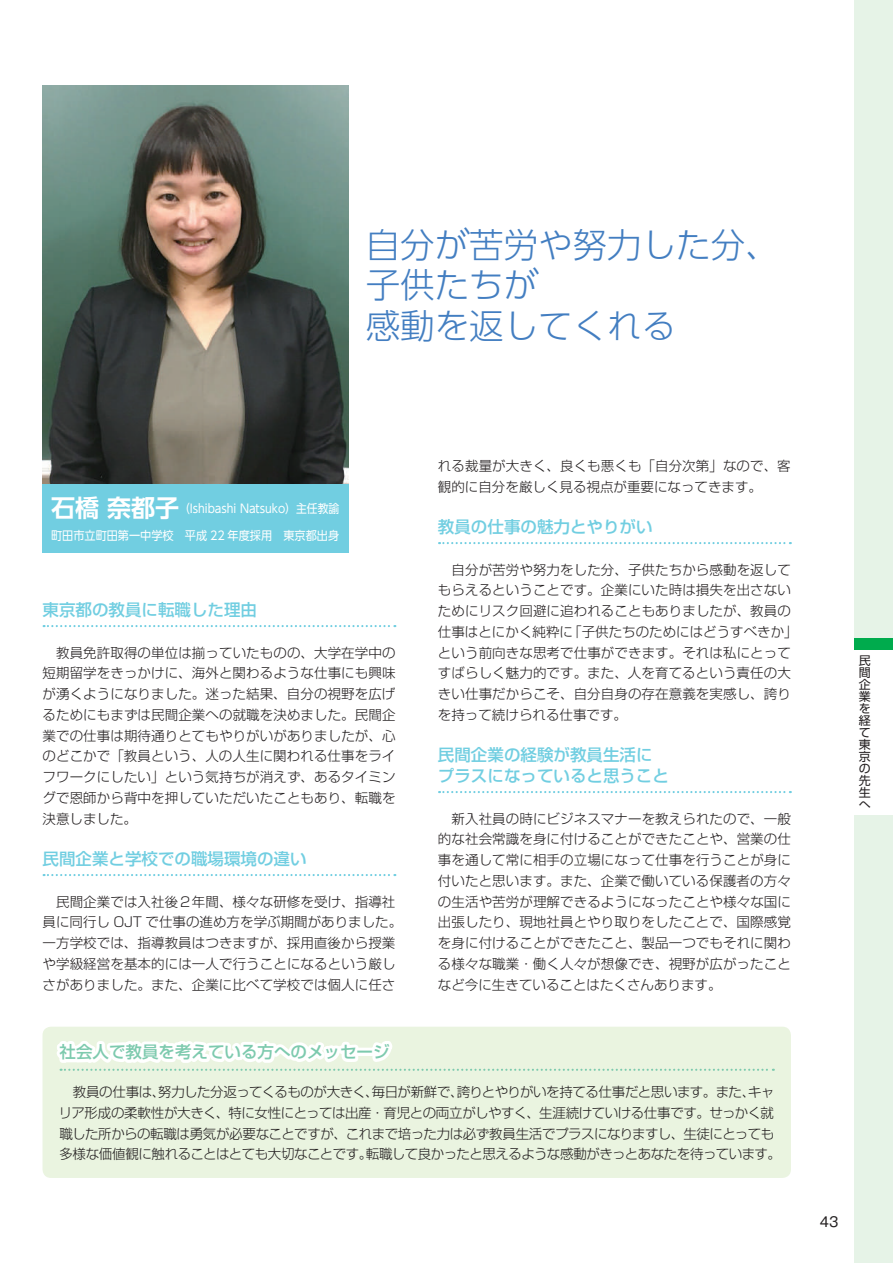
<style>
.page{position:relative;width:893px;height:1263px;background:#fff}
.page>*{position:absolute;margin:0;border:0;box-sizing:border-box;transform-origin:0 0}
.t1{font:300 34.5px/40.5px "UD Shin Go Pro";color:#437ec1}
.t2{font:500 16.5px/20.7px "Shin Go Pro";color:#71cee1}
.t3{font:500 16.5px "Shin Go Pro";color:#7dcaae}
.t4{font:300 13.5px/20.7px "Shin Go Pro";color:#231f20}
.t5{font:300 13.5px/20.7px "Shin Go Pro";letter-spacing:-.035em;color:#231f20}
.t6{font:13.5px "Gothic MB101 Pro";color:#231f20}
.t7{font:12px "UD Shin Go Pro";color:#fff;scale:.9 1}
.t8{font:12px "UD Shin Go Pro";color:#fff;scale:.93 1}
.t9{font:12px/12px "UD Shin Go Pro";color:#231f20;text-align:justify}
.s1{font-family:"UD Shin Go Pro De";font-weight:700;font-size:24px}
</style>
<div class="page">
<svg style="left:44px;top:625px;width:351px;height:2px"></svg>
<svg style="left:44px;top:874px;width:351px;height:2px"></svg>
<div style="left:43px;top:1027px;width:748px;height:151px;background:#eaf4e0;border-radius:9px"></div>
<svg style="left:57px;top:1041px;width:717px;height:30px"></svg>
<svg style="left:439px;top:542px;width:352px;height:2px"></svg>
<svg style="left:439px;top:791px;width:352px;height:2px"></svg>
<img style="left:43px;top:85px;width:306px;height:400px">
<div style="left:855px;top:0;width:38px;height:1263px;background:#e6f3e7"></div>
<div style="left:855px;top:638px;width:38px;height:13px;background:#00ab4d"></div>
<div style="left:855px;top:651px;width:38px;height:164px;background:#fff"></div>
<div style="left:43px;top:485px;width:306px;height:68px;background:#71cee1"></div>
<h1 class="t1" style="left:366px;top:223px;width:415px">自分が苦労や努力した分、子供たちが<br>感動を返してくれる</h1>
<p class="t7" style="left:51px;top:499px;width:322px"><span class="s1">石橋 奈都子</span>（Ishibashi Natsuko）主任教諭</p>
<p class="t8" style="left:51px;top:526px;width:311px">町田市立町田第一中学校　平成 22 年度採用　東京都出身</p>
<p class="t2" style="left:43px;top:597px;width:216px">東京都の教員に転職した理由</p>
<p class="t4" style="left:43px;top:640px;width:354px;text-align:justify">　教員免許取得の単位は揃っていたものの、大学在学中の短期留学をきっかけに、海外と関わるような仕事にも興味が湧くようになりました。迷った結果、自分の視野を広げるためにもまずは民間企業への就職を決めました。民間企業での仕事は期待通りとてもやりがいがありましたが、心のどこかで「教員という、人の人生に関われる仕事をライフワークにしたい」という気持ちが消えず、あるタイミングで恩師から背中を押していただいたこともあり、転職を決意しました。</p>
<p class="t2" style="left:43px;top:846px;width:265px">民間企業と学校での職場環境の違い</p>
<p class="t4" style="left:43px;top:889px;width:361px">　民間企業では入社後２年間、様々な研修を受け、指導社員に同行し OJT で仕事の進め方を学ぶ期間がありました。一方学校では、指導教員はつきますが、採用直後から授業や学級経営を基本的には一人で行うことになるという厳しさがありました。また、企業に比べて学校では個人に任さ</p>
<p class="t4" style="left:438px;top:454px;width:354px">れる裁量が大きく、良くも悪くも「自分次第」なので、客観的に自分を厳しく見る視点が重要になってきます。</p>
<p class="t2" style="left:438px;top:514px;width:216px">教員の仕事の魅力とやりがい</p>
<p class="t4" style="left:438px;top:557px;width:361px">　自分が苦労や努力をした分、子供たちから感動を返してもらえるということです。企業にいた時は損失を出さないためにリスク回避に追われることもありましたが、教員の仕事はとにかく純粋に「子供たちのためにはどうすべきか」という前向きな思考で仕事ができます。それは私にとってすばらしく魅力的です。また、人を育てるという責任の大きい仕事だからこそ、自分自身の存在意義を実感し、誇りを持って続けられる仕事です。</p>
<p class="t2" style="left:438px;top:742px;width:232px">民間企業の経験が教員生活にプラスになっていると思うこと</p>
<p class="t4" style="left:438px;top:806px;width:355px;text-align:justify">　新入社員の時にビジネスマナーを教えられたので、一般的な社会常識を身に付けることができたことや、営業の仕事を通して常に相手の立場になって仕事を行うことが身に付いたと思います。また、企業で働いている保護者の方々の生活や苦労が理解できるようになったことや様々な国に出張したり、現地社員とやり取りをしたことで、国際感覚を身に付けることができたこと、製品一つでもそれに関わる様々な職業・働く人々が想像でき、視野が広がったことなど今に生きていることはたくさんあります。</p>
<p class="t3" style="left:60px;top:1038px;width:331px">社会人で教員を考えている方へのメッセージ</p>
<p class="t5" style="left:59px;top:1080px;width:724px">　教員の仕事は、努力した分返ってくるものが大きく、毎日が新鮮で、誇りとやりがいを持てる仕事だと思います。また、キャリア形成の柔軟性が大きく、特に女性にとっては出産・育児との両立がしやすく、生涯続けていける仕事です。せっかく就職した所からの転職は勇気が必要なことですが、これまで培った力は必ず教員生活でプラスになりますし、生徒にとっても多様な価値観に触れることはとても大切なことです。転職して良かったと思えるような感動がきっとあなたを待っています。</p>
<p class="t9" style="left:859px;top:654px;width:13px">民間企業を経て東京の先生へ</p>
<p class="t6" style="left:820px;top:1211px;width:20px">43</p>
</div>
